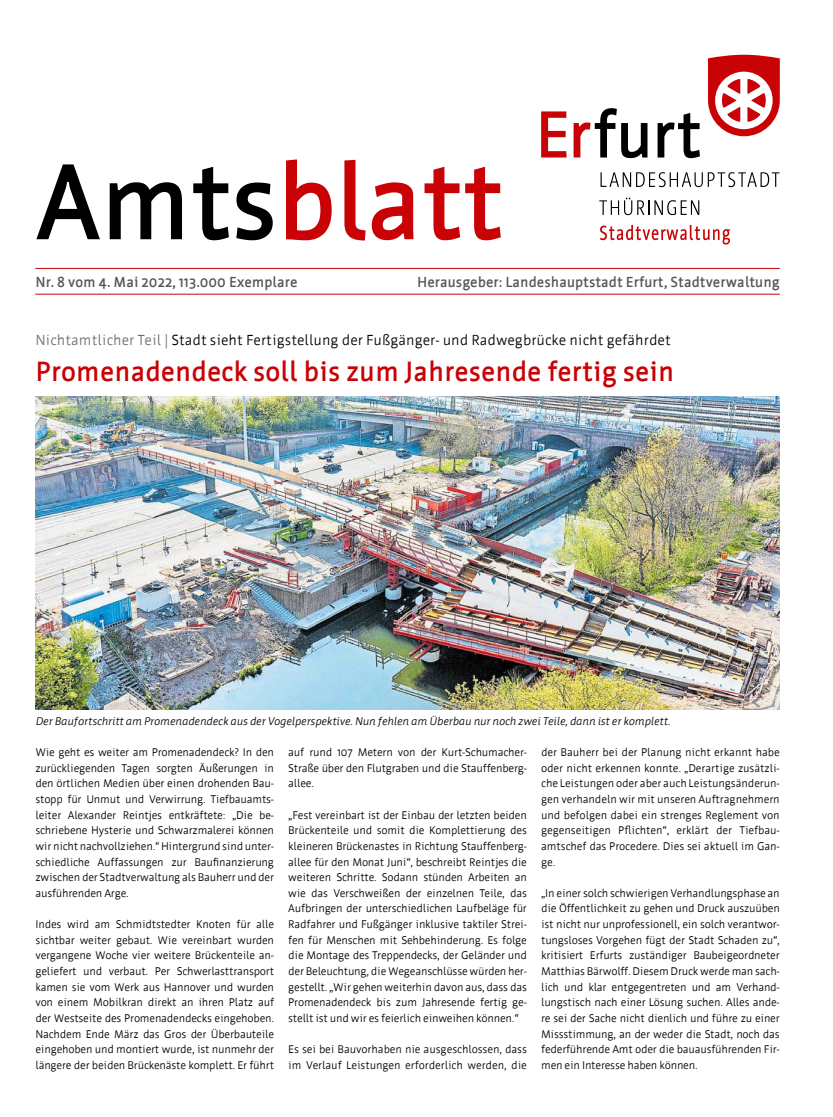
<style>
.page{position:relative;width:833px;height:1117px;background:#fff}
.page>*{position:absolute;margin:0;border:0;box-sizing:border-box;transform-origin:0 0}
.P-Titel{font:700 106.38px "Werk";letter-spacing:-.02em;color:#c80205}
.H1-u1{font:700 27.5px "Werk";color:#c80205}
.P-Dachzeile{font:14.38px "Werk";color:#000}
.P-DatenzeileTitel{font:700 14.38px "Werk";color:#565655}
.P-Normal{font:11px/15.6px "Werk";letter-spacing:-.02em;color:#000;text-align:justify}
.t1{font:italic 11px "Werk";letter-spacing:-.02em;color:#000}
.s1{color:#000}
.s2{color:#6e6e6e}
</style>
<div class="page">
<hr style="left:35px;top:268px;width:745px;height:1px;background:#c80205">
<hr style="left:35px;top:293px;width:745px;height:1px;background:#c80205">
<svg style="left:708px;top:55px;width:72px;height:81px"></svg>
<svg style="left:541px;top:111px;width:25px;height:46px"></svg>
<svg style="left:573px;top:108px;width:74px;height:50px"></svg>
<svg style="left:657px;top:113px;width:43px;height:45px"></svg>
<svg style="left:600px;top:172px;width:179px;height:15px"></svg>
<svg style="left:599px;top:197px;width:100px;height:18px"></svg>
<svg style="left:600px;top:225px;width:130px;height:19px"></svg>
<img style="left:35px;top:396px;width:745px;height:313px">
<p class="P-Titel" style="left:35px;top:144px;width:470px"><span class="s1">Amts</span>blatt</p>
<p class="P-DatenzeileTitel" style="left:35px;top:274px;width:264px">Nr. 8 vom 4. Mai 2022, 113.000 Exemplare</p>
<p class="P-DatenzeileTitel" style="left:417px;top:274px;width:364px">Herausgeber: Landeshauptstadt Erfurt, Stadtverwaltung</p>
<p class="P-Dachzeile" style="left:35px;top:331px;width:637px"><span class="s2">Nichtamtlicher Teil |</span> Stadt sieht Fertigstellung der Fußgänger- und Radwegbrücke nicht gefährdet</p>
<h1 class="H1-u1" style="left:35px;top:356px;width:640px">Promenadendeck soll bis zum Jahresende fertig sein</h1>
<p class="t1" style="left:35px;top:714px;width:636px">Der Baufortschritt am Promenadendeck aus der Vogelperspektive. Nun fehlen am Überbau nur noch zwei Teile, dann ist er komplett.</p>
<p class="P-Normal" style="left:35px;top:744px;width:240px">Wie geht es weiter am Promenadendeck? In den zurückliegenden Tagen sorgten Äußerungen in den örtlichen Medien über einen drohenden Bau&shy;stopp für Unmut und Verwirrung. Tiefbauamts&shy;leiter Alexander Reintjes entkräftete: „Die be&shy;schriebene Hysterie und Schwarzmalerei können wir nicht nachvollziehen.“ Hintergrund sind unter&shy;schiedliche Auffassungen zur Baufinanzierung zwischen der Stadtverwaltung als Bauherr und der ausführenden Arge.</p>
<p class="P-Normal" style="left:35px;top:916px;width:240px">Indes wird am Schmidtstedter Knoten für alle sichtbar weiter gebaut. Wie vereinbart wurden vergangene Woche vier weitere Brückenteile an&shy;geliefert und verbaut. Per Schwerlasttransport kamen sie vom Werk aus Hannover und wurden von einem Mobilkran direkt an ihren Platz auf der Westseite des Promenadendecks eingehoben.<br>Nachdem Ende März das Gros der Überbauteile eingehoben und montiert wurde, ist nunmehr der längere der beiden Brückenäste komplett. Er führt</p>
<p class="P-Normal" style="left:288px;top:744px;width:240px">auf rund 107 Metern von der Kurt-Schumacher-Straße über den Flutgraben und die Stauffenberg&shy;allee.</p>
<p class="P-Normal" style="left:288px;top:806px;width:240px">„Fest vereinbart ist der Einbau der letzten beiden Brückenteile und somit die Komplettierung des kleineren Brückenastes in Richtung Stauffenberg&shy;allee für den Monat Juni“, beschreibt Reintjes die weiteren Schritte. Sodann stünden Arbeiten an wie das Verschweißen der einzelnen Teile, das Aufbringen der unterschiedlichen Laufbeläge für Radfahrer und Fußgänger inklusive taktiler Strei&shy;fen für Menschen mit Sehbehinderung. Es folge die Montage des Treppendecks, der Geländer und der Beleuchtung, die Wegeanschlüsse würden her&shy;gestellt. „Wir gehen weiterhin davon aus, dass das Promenadendeck bis zum Jahresende fertig ge&shy;stellt ist und wir es feierlich einweihen können.“</p>
<p class="P-Normal" style="left:288px;top:1041px;width:240px">Es sei bei Bauvorhaben nie ausgeschlossen, dass im Verlauf Leistungen erforderlich werden, die</p>
<p class="P-Normal" style="left:541px;top:744px;width:240px">der Bauherr bei der Planung nicht erkannt habe oder nicht erkennen konnte. „Derartige zusätzli&shy;che Leistungen oder aber auch Leistungsänderun&shy;gen verhandeln wir mit unseren Auftragnehmern und befolgen dabei ein strenges Reglement von gegenseitigen Pflichten“, erklärt der Tiefbau&shy;amtschef das Procedere. Dies sei aktuell im Gan&shy;ge.</p>
<p class="P-Normal" style="left:541px;top:885px;width:240px">„In einer solch schwierigen Verhandlungsphase an die Öffentlichkeit zu gehen und Druck auszuüben ist nicht nur unprofessionell, ein solch verantwor&shy;tungsloses Vorgehen fügt der Stadt Schaden zu“, kritisiert Erfurts zuständiger Baubeigeordneter Matthias Bärwolff. Diesem Druck werde man sach&shy;lich und klar entgegentreten und am Verhand&shy;lungstisch nach einer Lösung suchen. Alles ande&shy;re sei der Sache nicht dienlich und führe zu einer Missstimmung, an der weder die Stadt, noch das federführende Amt oder die bauausführenden Fir&shy;men ein Interesse haben können.</p>
</div>
